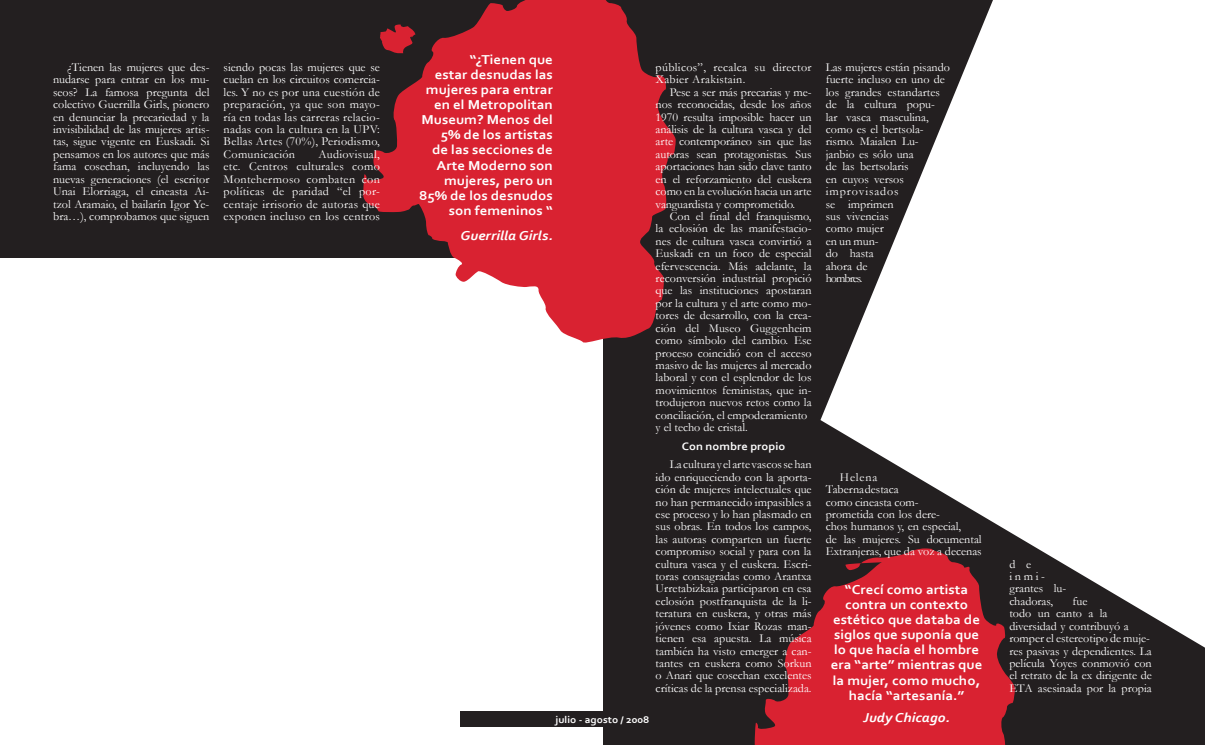
<style>
.page{position:relative;width:1205px;height:745px;background:#fff}
.page>*{position:absolute;margin:0;border:0;box-sizing:border-box;transform-origin:0 0}
.t1{font:700 13.5px/15px "Corbel";color:#fff;text-align:right;scale:1.11 1}
.t2{font:italic 700 13.5px "Corbel";color:#fff;scale:1.11 1}
.t3{font:12.12px/12.4px "Garamond";color:#fff;text-align:justify}
.t4{font:12.12px/12.4px "Garamond";letter-spacing:.025em;color:#fff}
.t5{font:700 11.25px "Corbel";color:#fff;scale:1.11 1}
.t6{font:700 10.12px "Corbel";color:#fff;scale:1.11 1}
</style>
<div class="page">
<div style="left:0;top:0;width:602px;height:744px;background:#231f20"></div>
<div style="left:598px;top:0;width:607px;height:744px;background:#231f20"></div>
<div style="left:0;top:259px;width:602px;height:485px;background:#fff"></div>
<svg style="left:363px;top:0;width:313px;height:345px;fill:#d92231"></svg>
<svg style="left:755px;top:610px;width:260px;height:134px;fill:#d92231"></svg>
<svg style="left:820px;top:0;width:385px;height:663px;fill:#fff"></svg>
<svg style="left:379px;top:24px;width:36px;height:30px"></svg>
<div style="left:990px;top:538px;width:17px;height:35px;background:#231f20"></div>
<div style="left:461px;top:710px;width:283px;height:16px;background:#231f20"></div>
<p class="t3" style="left:53px;top:61px;width:158px;text-indent:14px">¿Tienen las mujeres que des&shy;nudarse para entrar en los mu&shy;seos? La famosa pregunta del colectivo Guerrilla Girls, pionero en denunciar la precariedad y la invisibilidad de las mujeres artis&shy;tas, sigue vigente en Euskadi. Si pensamos en los autores que más fama cosechan, incluyendo las nuevas generaciones (el escritor Unai Elorriaga, el cineasta Ai&shy;tzol Aramaio, el bailarín Igor Ye&shy;bra…), comprobamos que siguen</p>
<p class="t3" style="left:224px;top:61px;width:158px">siendo pocas las mujeres que se cuelan en los circuitos comercia&shy;les. Y no es por una cuestión de preparación, ya que son mayo&shy;ría en todas las carreras relacio&shy;nadas con la cultura en la UPV:<br>Bellas Artes (70%), Periodismo, Comunicación</p>
<p class="t3" style="left:224px;top:148px;width:158px;text-indent:95px">Audiovisual, etc. Centros culturales como Montehermoso combaten con políticas de paridad “el por&shy;centaje irrisorio de autoras que exponen incluso en los centros</p>
<p class="t1" style="left:419px;top:54px;width:122px">“¿Tienen que<br>estar desnudas las mujeres para entrar en el Metropolitan<br>Museum? Menos del<br>5% de los artistas<br>de las secciones de<br>Arte Moderno son mujeres, pero un<br>85% de los desnudos son femeninos “</p>
<p class="t2" style="left:460px;top:230px;width:85px">Guerrilla Girls.</p>
<p class="t4" style="left:656px;top:61px;width:157px">públicos”, recalca su director<br>Xabier Arakistain.</p>
<p class="t3" style="left:656px;top:86px;width:157px;text-indent:14px">Pese a ser más precarias y me&shy;nos reconocidas, desde los años 1970 resulta imposible hacer un análisis de la cultura vasca y del arte contemporáneo sin que las autoras sean protagonistas. Sus aportaciones han sido clave tanto en el reforzamiento del euskera como en la evolución hacia un arte vanguardista y comprometido.</p>
<p class="t3" style="left:656px;top:210px;width:157px;text-align:left;text-indent:14px">Con el final del franquismo, la eclosión de las manifestacio&shy;nes de cultura vasca convirtió a<br>Euskadi en un foco de especial efervescencia. Más adelante, la reconversión industrial propició que las instituciones apostaran por la cultura y el arte como mo&shy;tores de desarrollo, con la crea&shy;ción del Museo Guggenheim como símbolo del cambio. Ese proceso coincidió con el acceso masivo de las mujeres al mercado laboral y con el esplendor de los movimientos feministas, que in&shy;trodujeron nuevos retos como la conciliación, el empoderamiento y el techo de cristal.</p>
<p class="t5" style="left:682px;top:441px;width:95px">Con nombre propio</p>
<p class="t3" style="left:656px;top:458px;width:157px;text-indent:14px">La cultura y el arte vascos se han ido enriqueciendo con la aporta&shy;ción de mujeres intelectuales que no han permanecido impasibles a ese proceso y lo han plasmado en sus obras. En todos los campos, las autoras comparten un fuerte compromiso social y para con la cultura vasca y el euskera. Escri&shy;toras consagradas como Arantxa Urretabizkaia participaron en esa eclosión postfranquista de la li&shy;teratura en euskera, y otras más jóvenes como Ixiar Rozas man&shy;tienen esa apuesta. La música también ha visto emerger a can&shy;tantes en euskera como Sorkun o Anari que cosechan excelentes críticas de la prensa especializada.</p>
<p class="t3" style="left:826px;top:61px;width:126px;text-align:left">Las mujeres están pisando fuerte incluso en uno de los grandes estandartes de la cultura popu-<br>lar vasca masculina, como es el bertsola&shy;rismo. Maialen Lu&shy;janbio es sólo una<br>de las bertsolaris<br>en cuyos versos improvisados<br>se imprimen<br>sus vivencias<br>como mujer<br>en un mun-<br>do hasta<br>ahora de<br>hombres.</p>
<p class="t3" style="left:826px;top:470px;width:157px;text-align:left;text-indent:14px">Helena<br>Taberna destaca<br>como cineasta com-<br>prometida con los dere-<br>chos humanos y, en especial,<br>de las mujeres. Su documental<br>Extranjeras, que da voz a decenas</p>
<p class="t1" style="left:831px;top:583px;width:138px;text-align:center">“Crecí como artista contra un contexto estético que databa de siglos que suponía que lo que hacía el hombre era “arte” mientras que la mujer, como mucho, hacía “artesanía.”</p>
<p class="t6" style="left:555px;top:715px;width:86px">julio - agosto / 2008</p>
<p class="t2" style="left:863px;top:711px;width:80px">Judy Chicago.</p>
<p class="t3" style="left:1009px;top:557px;width:58px;text-align:left">d e inmi&shy;grantes lu&shy;chadoras,</p>
<p class="t3" style="left:1009px;top:594px;width:144px;text-align:left;text-indent:63px">fue<br>todo un canto a la diversidad y contribuyó a romper el estereotipo de muje&shy;res pasivas y dependientes. La película Yoyes conmovió con el retrato de la ex dirigente de<br>ETA asesinada por la propia</p>
</div>
